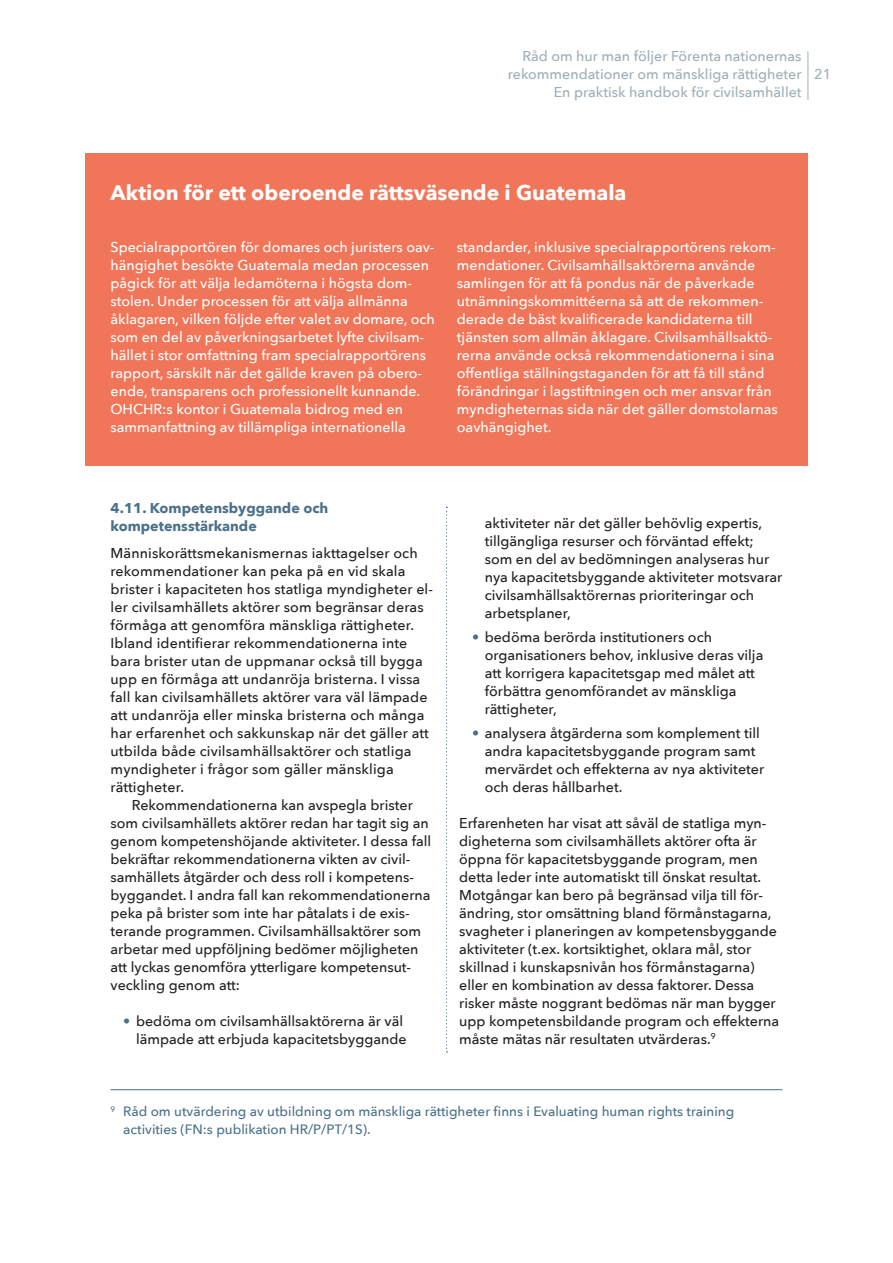
<style>
.page{position:relative;width:893px;height:1263px;background:#fff}
.page>*{position:absolute;margin:0;border:0;box-sizing:border-box;transform-origin:0 0}
.Laatikon_otsikko{font:700 21px "Avenir Next";color:#fff}
.Leipis{font:500 14.25px/18px "Avenir Next";color:#231f20}
.Leipis-2{font:500 14.25px/18px "Avenir Next";color:#fff}
.Luettelo{font:500 14.25px/18px "Avenir Next";color:#231f20}
.Leipis_sis{font:500 14.25px/18px "Avenir Next";color:#231f20}
.t1{font:500 14.25px/18px "Avenir Next";color:#9eafb8;text-align:right}
.Väliotsikko{font:700 14.25px/18px "Avenir Next";color:#4b7189}
.viite{font:500 13.5px/18px "Avenir Next";color:#4b7189}
.s1{color:#4b7189}
</style>
<div class="page">
<hr style="left:807px;top:51px;width:1px;height:49px;background:#9eafb8">
<hr style="left:111px;top:1089px;width:671px;height:1px;background:#4b7189">
<svg style="left:446px;top:507px;width:1px;height:545px"></svg>
<div style="left:85px;top:153px;width:722px;height:313px;background:#f17558"></div>
<p class="t1" style="left:508px;top:47px;width:295px">Råd om hur man följer Förenta nationernas rekommendationer om mänskliga rättigheter<br>En praktisk handbok för civilsamhället</p>
<p class="t1" style="left:814px;top:65px;width:18px">21</p>
<p class="Laatikon_otsikko" style="left:111px;top:179px;width:517px">Aktion för ett oberoende rättsväsende i Guatemala</p>
<p class="Leipis-2" style="left:111px;top:238px;width:326px">Specialrapportören för domares och juristers oav&shy;hängighet besökte Guatemala medan processen pågick för att välja ledamöterna i högsta dom&shy;stolen. Under processen för att välja allmänna åklagaren, vilken följde efter valet av domare, och som en del av påverkningsarbetet lyfte civilsam&shy;hället i stor omfattning fram specialrapportörens rapport, särskilt när det gällde kraven på obero&shy;ende, transparens och professionellt kunnande.<br>OHCHR:s kontor i Guatemala bidrog med en sammanfattning av tillämpliga internationella</p>
<p class="Leipis-2" style="left:457px;top:238px;width:322px">standarder, inklusive specialrapportörens rekom&shy;mendationer. Civilsamhällsaktörerna använde samlingen för att få pondus när de påverkade utnämningskommittéerna så att de rekommen&shy;derade de bäst kvalificerade kandidaterna till tjänsten som allmän åklagare. Civilsamhällsaktö&shy;rerna använde också rekommendationerna i sina offentliga ställningstaganden för att få till stånd förändringar i lagstiftningen och mer ansvar från myndigheternas sida när det gäller domstolarnas oavhängighet.</p>
<p class="Väliotsikko" style="left:111px;top:499px;width:219px">4.11. Kompetensbyggande och kompetensstärkande</p>
<p class="Leipis" style="left:111px;top:544px;width:324px">Människorättsmekanismernas iakttagelser och rekommendationer kan peka på en vid skala brister i kapaciteten hos statliga myndigheter el&shy;ler civilsamhällets aktörer som begränsar deras förmåga att genomföra mänskliga rättigheter.<br>Ibland identifierar rekommendationerna inte bara brister utan de uppmanar också till bygga upp en förmåga att undanröja bristerna. I vissa fall kan civilsamhällets aktörer vara väl lämpade att undanröja eller minska bristerna och många har erfarenhet och sakkunskap när det gäller att utbilda både civilsamhällsaktörer och statliga myndigheter i frågor som gäller mänskliga rättigheter.</p>
<p class="Leipis_sis" style="left:111px;top:796px;width:322px;text-indent:21px">Rekommendationerna kan avspegla brister som civilsamhällets aktörer redan har tagit sig an genom kompetenshöjande aktiviteter. I dessa fall bekräftar rekommendationerna vikten av civil&shy;samhällets åtgärder och dess roll i kompetens&shy;byggandet. I andra fall kan rekommendationerna peka på brister som inte har påtalats i de exis&shy;terande programmen. Civilsamhällsaktörer som arbetar med uppföljning bedömer möjligheten att lyckas genomföra ytterligare kompetensut&shy;veckling genom att:</p>
<p class="Luettelo" style="left:123px;top:1012px;width:285px;text-align:right"><span class="s1">•</span> bedöma om civilsamhällsaktörerna är väl lämpade att erbjuda kapacitetsbyggande</p>
<p class="Luettelo" style="left:485px;top:513px;width:299px">aktiviteter när det gäller behövlig expertis, tillgängliga resurser och förväntad effekt; som en del av bedömningen analyseras hur nya kapacitetsbyggande aktiviteter motsvarar civilsamhällsaktörernas prioriteringar och arbetsplaner,</p>
<p class="Luettelo" style="left:485px;top:628px;width:280px;text-indent:-13px"><span class="s1">•</span> bedöma berörda institutioners och organisationers behov, inklusive deras vilja att korrigera kapacitetsgap med målet att förbättra genomförandet av mänskliga rättigheter,</p>
<p class="Luettelo" style="left:485px;top:724px;width:281px;text-indent:-13px"><span class="s1">•</span> analysera åtgärderna som komplement till andra kapacitetsbyggande program samt mervärdet och effekterna av nya aktiviteter och deras hållbarhet.</p>
<p class="Leipis" style="left:459px;top:814px;width:322px">Erfarenheten har visat att såväl de statliga myn&shy;digheterna som civilsamhällets aktörer ofta är öppna för kapacitetsbyggande program, men detta leder inte automatiskt till önskat resultat.<br>Motgångar kan bero på begränsad vilja till för&shy;ändring, stor omsättning bland förmånstagarna, svagheter i planeringen av kompetensbyggande aktiviteter (t.ex. kortsiktighet, oklara mål, stor skillnad i kunskapsnivån hos förmånstagarna) eller en kombination av dessa faktorer. Dessa risker måste noggrant bedömas när man bygger upp kompetensbildande program och effekterna måste mätas när resultaten utvärderas. <sup>9</sup></p>
<p class="viite" style="left:123px;top:1102px;width:612px;text-indent:-13px"><sup>9</sup> Råd om utvärdering av utbildning om mänskliga rättigheter finns i Evaluating human rights training activities (FN:s publikation HR/P/PT/1S).</p>
</div>
